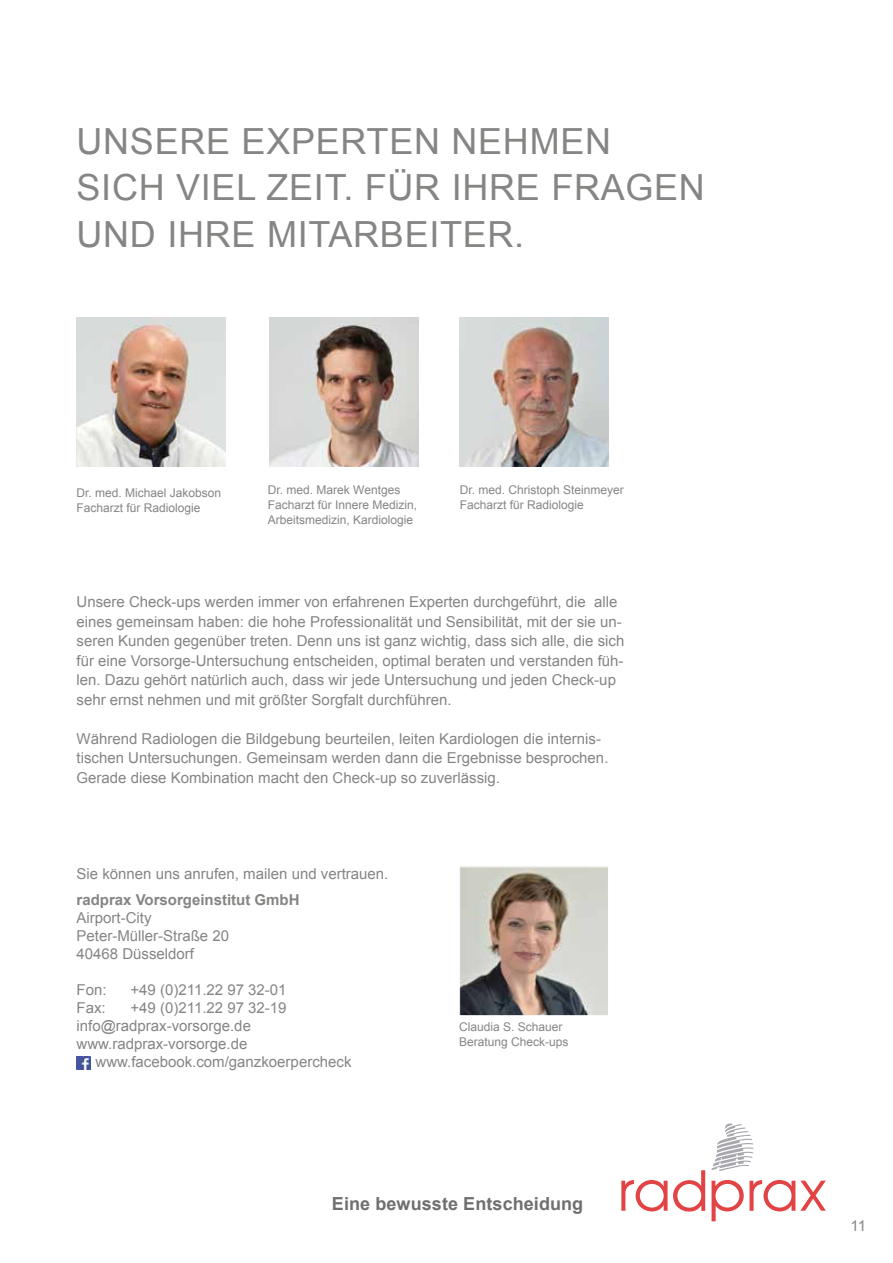
<style>
.page{position:relative;width:893px;height:1263px;background:#fff}
.page>*{position:absolute;margin:0;border:0;box-sizing:border-box;transform-origin:0 0}
.t1{font:36px/46.5px "Arial";letter-spacing:.02em;color:#858584}
.t2{font:700 18px "Arial";letter-spacing:.005em;color:#706f6f}
.t3{font:15px/19.5px "Arial";color:#858584}
.t4{font:700 15px "Arial";color:#858584}
.t5{font:12px/15px "Arial";color:#858584}
</style>
<div class="page">
<svg style="left:621px;top:1170px;width:84px;height:41px"></svg>
<svg style="left:712px;top:1180px;width:114px;height:41px"></svg>
<svg style="left:711px;top:1123px;width:42px;height:48px"></svg>
<img style="left:77px;top:1056px;width:13px;height:14px">
<img style="left:270px;top:317px;width:149px;height:149px">
<img style="left:461px;top:868px;width:146px;height:146px">
<div style="left:459px;top:866px;width:150px;height:150px;border:1px solid #fff"></div>
<img style="left:77px;top:317px;width:149px;height:149px">
<img style="left:459px;top:317px;width:150px;height:149px">
<h1 class="t1" style="left:77px;top:118px;width:630px">UNSERE EXPERTEN NEHMEN<br>SICH VIEL ZEIT. FÜR IHRE FRAGEN<br>UND IHRE MITARBEITER.</h1>
<p class="t5" style="left:77px;top:485px;width:146px">Dr. med. Michael Jakobson<br>Facharzt für Radiologie</p>
<p class="t5" style="left:460px;top:482px;width:166px">Dr. med. Christoph Steinmeyer<br>Facharzt für Radiologie</p>
<p class="t5" style="left:268px;top:482px;width:151px">Dr. med. Marek Wentges<br>Facharzt für Innere Medizin,<br>Arbeitsmedizin, Kardiologie</p>
<p class="t3" style="left:77px;top:592px;width:549px">Unsere Check-ups werden immer von erfahrenen Experten durchgeführt, die alle eines gemeinsam haben: die hohe Professionalität und Sensibilität, mit der sie un&shy;seren Kunden gegenüber treten. Denn uns ist ganz wichtig, dass sich alle, die sich für eine Vorsorge-Untersuchung entscheiden, optimal beraten und verstanden füh&shy;len. Dazu gehört natürlich auch, dass wir jede Untersuchung und jeden Check-up sehr ernst nehmen und mit größter Sorgfalt durchführen.</p>
<p class="t3" style="left:77px;top:729px;width:533px">Während Radiologen die Bildgebung beurteilen, leiten Kardiologen die internis&shy;tischen Untersuchungen. Gemeinsam werden dann die Ergebnisse besprochen.<br>Gerade diese Kombination macht den Check-up so zuverlässig.</p>
<p class="t3" style="left:77px;top:864px;width:313px">Sie können uns anrufen, mailen und vertrauen.</p>
<p class="t4" style="left:77px;top:890px;width:225px">radprax Vorsorgeinstitut GmbH</p>
<p class="t3" style="left:77px;top:909px;width:154px;line-height:18px">Airport-City<br>Peter-Müller-Straße 20<br>40468 Düsseldorf</p>
<p class="t3" style="left:77px;top:980px;width:32px">Fon:</p>
<p class="t3" style="left:131px;top:980px;width:158px">+49 (0)211.22 97 32-01</p>
<p class="t3" style="left:77px;top:998px;width:31px">Fax:</p>
<p class="t3" style="left:77px;top:999px;width:212px;line-height:18px;text-indent:54px">+49 (0)211.22 97 32-19 info@radprax-vorsorge.de www.radprax-vorsorge.de</p>
<p class="t3" style="left:96px;top:1052px;width:257px">www.facebook.com/ganzkoerpercheck</p>
<p class="t5" style="left:459px;top:1020px;width:111px">Claudia S. Schauer<br>Beratung Check-ups</p>
<p class="t2" style="left:332px;top:1191px;width:253px">Eine bewusste Entscheidung</p>
<p class="t3" style="left:850px;top:1216px;width:17px">11</p>
</div>
